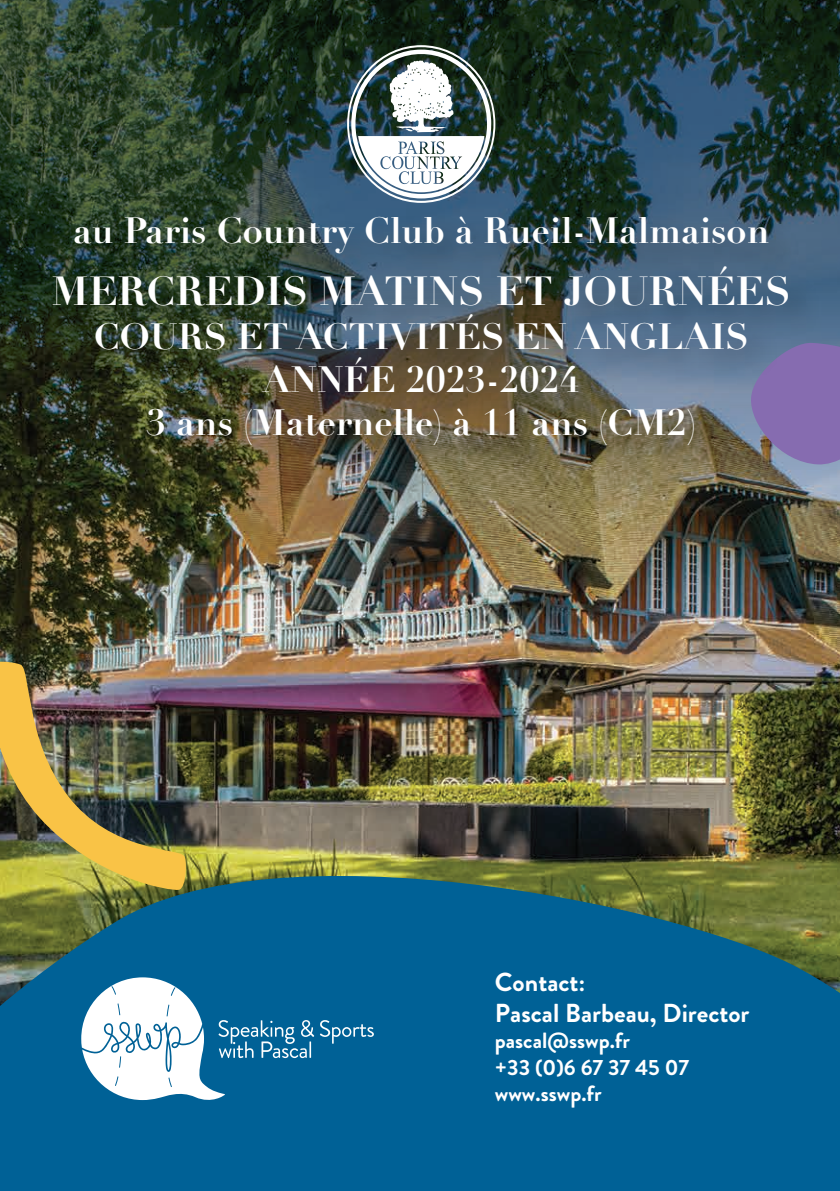
<style>
.page{position:relative;width:840px;height:1191px;background:#fff}
.page>*{position:absolute;margin:0;border:0;box-sizing:border-box;transform-origin:0 0}
.t1{font:700 40px "Didot LT Pro";color:#fff}
.t2{font:700 36px/43.2px "Didot LT Pro";color:#fff;text-align:center}
.t3{font:700 26px/31.2px "Brandon Grotesque";color:#fff}
.t4{font:700 22px/26.4px "Brandon Grotesque";color:#fff}
</style>
<div class="page">
<img style="left:187px;top:665px;width:652px;height:159px">
<img style="left:0;top:0;width:839px;height:665px">
<img style="left:0;top:660px;width:187px;height:164px">
<svg style="left:347px;top:45px;width:148px;height:151px"></svg>
<svg style="left:0;top:824px;width:839px;height:367px;background:#1f667d"></svg>
<svg style="left:81px;top:977px;width:292px;height:127px"></svg>
<img style="left:21px;top:196px;width:818px;height:328px">
<p class="t2" style="left:73px;top:209px;width:697px">au Paris Country Club à Rueil-Malmaison</p>
<p class="t1" style="left:52px;top:266px;width:740px">MERCREDIS MATINS ET JOURNÉES</p>
<p class="t2" style="left:94px;top:315px;width:656px">COURS ET ACTIVITÉS EN ANGLAIS<br>ANNÉE 2023-2024<br>3 ans (Maternelle) à 11 ans (CM2)</p>
<p class="t3" style="left:494px;top:966px;width:256px">Contact:<br>Pascal Barbeau, Director</p>
<p class="t4" style="left:494px;top:1027px;width:196px">pascal@sswp.fr<br>+33 (0)6 67 37 45 07 www.sswp.fr</p>
</div>
